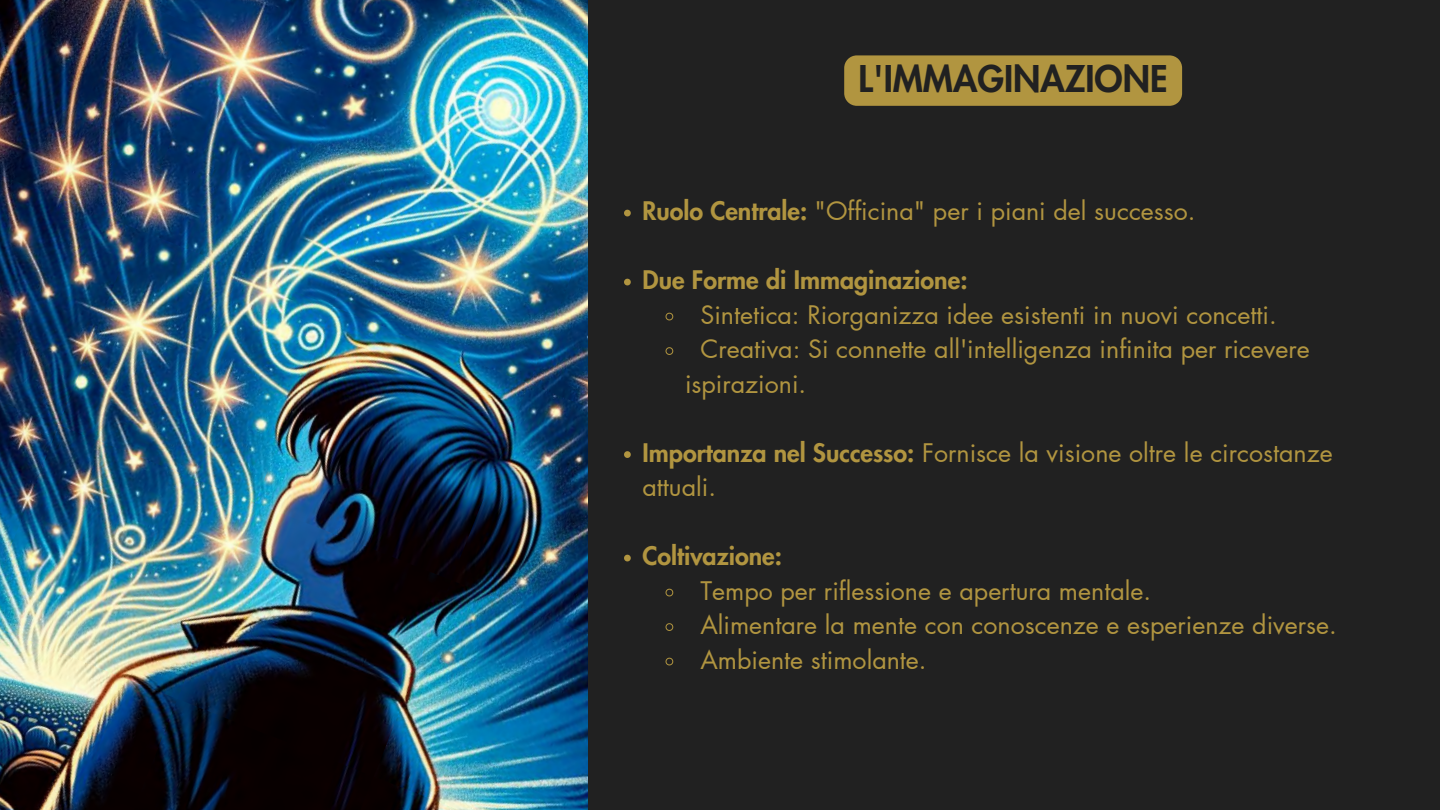
<style>
.page{position:relative;width:1440px;height:810px;background:#212121}
.page>*{position:absolute;margin:0;border:0;box-sizing:border-box;transform-origin:0 0}
.t1{font:800 36px "Futura LT Pro";color:#212121}
.t2{font:25px/34.5px "Futura LT Pro";color:#b19540}
.t3{font:800 25px "Futura LT Pro";color:#b19540}
.s1{font-weight:800}
</style>
<div class="page">
<img style="left:0;top:0;width:588px;height:810px">
<div style="left:844px;top:55px;width:338px;height:51px;background:#b19540"></div>
<svg style="left:624px;top:210px;width:7px;height:6px"></svg>
<svg style="left:624px;top:279px;width:7px;height:6px"></svg>
<svg style="left:665px;top:312px;width:9px;height:9px"></svg>
<svg style="left:665px;top:347px;width:9px;height:8px"></svg>
<svg style="left:624px;top:451px;width:7px;height:7px"></svg>
<svg style="left:624px;top:555px;width:7px;height:6px"></svg>
<svg style="left:665px;top:588px;width:9px;height:9px"></svg>
<svg style="left:665px;top:623px;width:9px;height:8px"></svg>
<svg style="left:665px;top:657px;width:9px;height:9px"></svg>
<h1 class="t1" style="left:859px;top:62px;width:311px">L'IMMAGINAZIONE</h1>
<p class="t2" style="left:643px;top:195px;width:555px"><span class="s1">Ruolo Centrale:</span> "Officina" per i piani del successo.</p>
<p class="t3" style="left:643px;top:269px;width:327px">Due Forme di Immaginazione:</p>
<p class="t2" style="left:700px;top:298px;width:578px">Sintetica: Riorganizza idee esistenti in nuovi concetti.</p>
<p class="t2" style="left:685px;top:333px;width:626px;text-indent:15px">Creativa: Si connette all'intelligenza infinita per ricevere ispirazioni.</p>
<p class="t2" style="left:643px;top:436px;width:692px"><span class="s1">Importanza nel Successo:</span> Fornisce la visione oltre le circostanze attuali.</p>
<p class="t3" style="left:643px;top:545px;width:141px">Coltivazione:</p>
<p class="t2" style="left:700px;top:574px;width:452px">Tempo per riflessione e apertura mentale.</p>
<p class="t2" style="left:700px;top:609px;width:638px">Alimentare la mente con conoscenze e esperienze diverse.</p>
<p class="t2" style="left:700px;top:643px;width:228px">Ambiente stimolante.</p>
</div>
